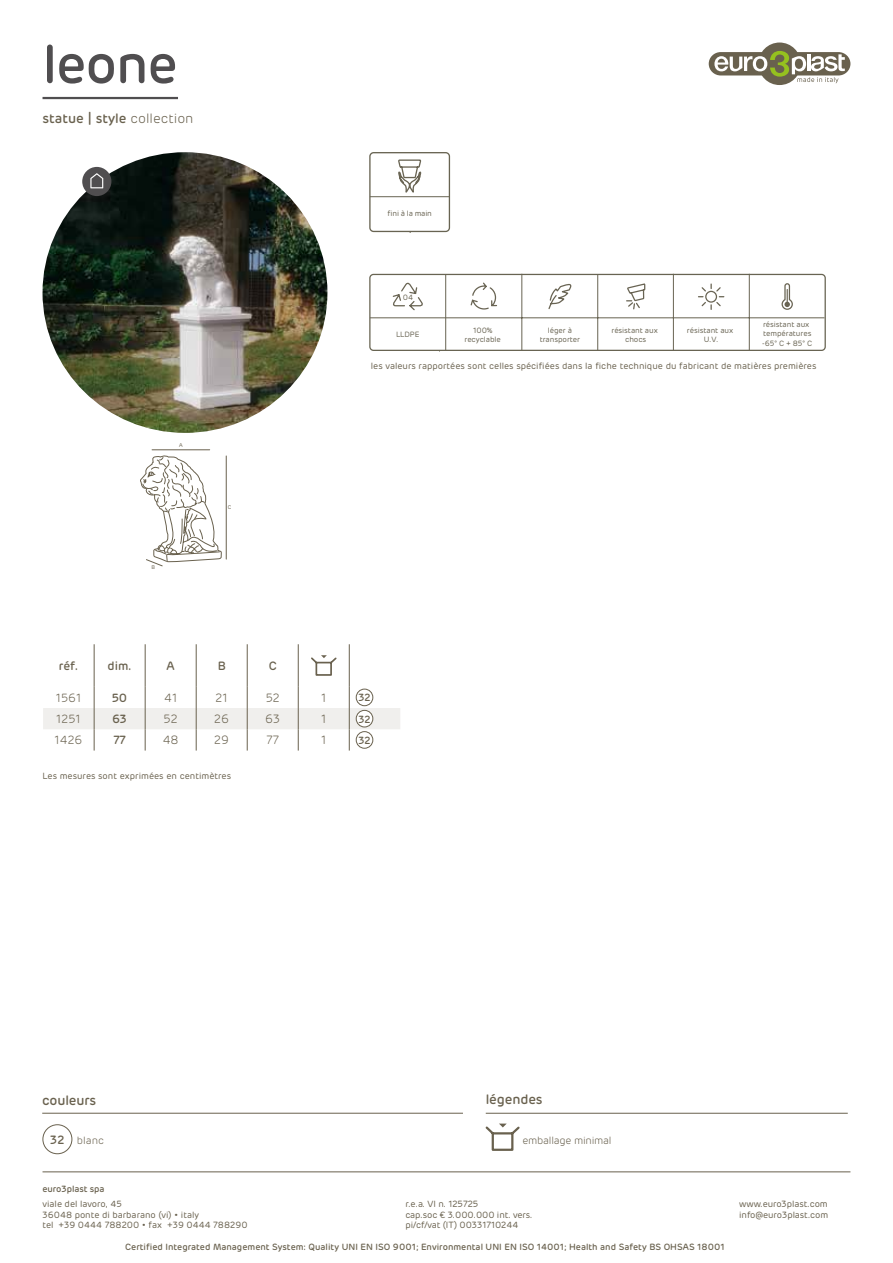
<style>
.page{position:relative;width:893px;height:1263px;background:#fff}
.page>*{position:absolute;margin:0;border:0;box-sizing:border-box;transform-origin:0 0}
.t1{font:500 54px "Rubrik";letter-spacing:-.025em;color:#504e50}
.t2{font:500 13.5px "Rubrik";letter-spacing:-.01em;color:#69614e}
.t3{font:300 12px "Rubrik";color:#69614e}
.t4{font:500 12px "Rubrik";color:#69614e}
.t5{font:300 11.85px "Rubrik";color:#69614e}
.t6{font:500 11.85px "Rubrik";color:#69614e}
.t7{font:300 10.5px "Rubrik";letter-spacing:-.025em;color:#69614e}
.t8{font:500 10.35px "Rubrik";color:#69614e}
.t9{font:9px/10.5px "Rubrik";color:#69614e}
.t10{font:500 9px "Rubrik";color:#69614e}
.t11{font:7.65px/9.1px "Rubrik";letter-spacing:-.01em;color:#696453;text-align:center}
.t12{font:5.25px "Rubrik";color:#69614e}
.s1{font-weight:300}
.s2{font-weight:500;font-size:12px}
</style>
<div class="page">
<hr style="left:43px;top:1171px;width:807px;height:1px;background:#69614e">
<div style="left:758px;top:43px;width:43px;height:42px;background:#69614e;border-radius:50%"></div>
<div style="left:709px;top:52px;width:141px;height:23px;background:#69614e;border-radius:12px"></div>
<svg style="left:714px;top:51px;width:131px;height:32px"></svg>
<hr style="left:43px;top:97px;width:135px;height:2px;background:#504e50">
<img style="left:43px;top:152px;width:284px;height:281px">
<hr style="left:370px;top:318px;width:454px;height:1px;background:#686452">
<hr style="left:522px;top:274px;width:1px;height:76px;background:#686452">
<hr style="left:597px;top:274px;width:1px;height:77px;background:#686452">
<hr style="left:673px;top:274px;width:1px;height:76px;background:#686452">
<hr style="left:749px;top:274px;width:1px;height:76px;background:#686452">
<svg style="left:698px;top:282px;width:95px;height:29px"></svg>
<svg style="left:548px;top:283px;width:98px;height:66px"></svg>
<hr style="left:445px;top:274px;width:1px;height:77px;background:#686452">
<svg style="left:392px;top:282px;width:31px;height:29px"></svg>
<svg style="left:470px;top:282px;width:27px;height:28px"></svg>
<div style="left:369px;top:274px;width:457px;height:77px;border:1px solid #686452;border-radius:4px"></div>
<hr style="left:152px;top:449px;width:58px;height:1px;background:#69614e">
<hr style="left:226px;top:456px;width:1px;height:103px;background:#69614e">
<svg style="left:140px;top:455px;width:82px;height:111px"></svg>
<div style="left:82px;top:167px;width:29px;height:29px;background:#504e50;border-radius:50%"></div>
<svg style="left:90px;top:173px;width:13px;height:15px"></svg>
<hr style="left:196px;top:644px;width:1px;height:43px;background:#69614e">
<hr style="left:349px;top:644px;width:1px;height:43px;background:#69614e">
<hr style="left:94px;top:644px;width:1px;height:43px;background:#69614e">
<hr style="left:145px;top:644px;width:1px;height:43px;background:#69614e">
<hr style="left:247px;top:644px;width:1px;height:43px;background:#69614e">
<hr style="left:298px;top:644px;width:1px;height:43px;background:#69614e">
<svg style="left:43px;top:687px;width:357px;height:63px"></svg>
<svg style="left:311px;top:655px;width:26px;height:21px"></svg>
<div style="left:356px;top:689px;width:17px;height:17px;background:#fff;border-radius:50%"></div>
<div style="left:356px;top:689px;width:17px;height:17px;border:1px solid #69614e;border-radius:50%"></div>
<div style="left:356px;top:710px;width:17px;height:17px;background:#fff;border-radius:50%"></div>
<div style="left:356px;top:710px;width:17px;height:17px;border:1px solid #69614e;border-radius:50%"></div>
<div style="left:356px;top:732px;width:17px;height:16px;background:#fff;border-radius:50%"></div>
<div style="left:356px;top:731px;width:17px;height:17px;border:1px solid #69614e;border-radius:50%"></div>
<svg style="left:398px;top:159px;width:24px;height:34px"></svg>
<div style="left:369px;top:152px;width:81px;height:80px;border:1px solid #686452;border-radius:4px"></div>
<hr style="left:370px;top:196px;width:79px;height:1px;background:#686452">
<div style="left:43px;top:1124px;width:29px;height:30px;border:1px solid #69614e;border-radius:50%"></div>
<hr style="left:486px;top:1113px;width:362px;height:1px;background:#69614e">
<svg style="left:485px;top:1123px;width:35px;height:28px"></svg>
<hr style="left:42px;top:1113px;width:421px;height:1px;background:#69614e">
<h1 class="t1" style="left:43px;top:30px;width:137px">leone</h1>
<h2 class="t2" style="left:43px;top:110px;width:153px">statue | style <span class="s1">collection</span></h2>
<p class="t12" style="left:179px;top:442px;width:5px">A</p>
<p class="t12" style="left:152px;top:563px;width:5px">B</p>
<p class="t12" style="left:228px;top:504px;width:5px">C</p>
<p class="t11" style="left:388px;top:209px;width:46px">fini à la main</p>
<p class="t11" style="left:403px;top:293px;width:12px">04</p>
<p class="t11" style="left:396px;top:330px;width:25px">LLDPE</p>
<p class="t11" style="left:464px;top:325px;width:38px">100% recyclable</p>
<p class="t11" style="left:540px;top:325px;width:42px">léger à transporter</p>
<p class="t11" style="left:611px;top:325px;width:48px">résistant aux chocs</p>
<p class="t11" style="left:687px;top:326px;width:48px">résistant aux<br>U.V.</p>
<p class="t11" style="left:762px;top:320px;width:51px;text-align:left">résistant aux températures -65° C + 85° C</p>
<p class="t9" style="left:371px;top:361px;width:447px">les valeurs rapportées sont celles spécifiées dans la fiche technique du fabricant de matières premières</p>
<h3 class="t4" style="left:59px;top:658px;width:21px">réf.</h3>
<h3 class="t4" style="left:108px;top:658px;width:26px">dim.</h3>
<h3 class="t4" style="left:167px;top:658px;width:10px">A</h3>
<h3 class="t4" style="left:218px;top:658px;width:10px">B</h3>
<h3 class="t4" style="left:269px;top:658px;width:9px">C</h3>
<h3 class="t5" style="left:56px;top:690px;width:27px">1561</h3>
<h3 class="t6" style="left:112px;top:690px;width:17px">50</h3>
<h3 class="t3" style="left:164px;top:690px;width:15px">41</h3>
<h3 class="t3" style="left:216px;top:690px;width:14px">21</h3>
<h3 class="t3" style="left:266px;top:690px;width:16px">52</h3>
<h3 class="t3" style="left:321px;top:690px;width:7px">1</h3>
<p class="t8" style="left:358px;top:691px;width:14px">32</p>
<h3 class="t5" style="left:56px;top:711px;width:26px">1251</h3>
<h3 class="t6" style="left:112px;top:711px;width:16px">63</h3>
<h3 class="t3" style="left:164px;top:711px;width:16px">52</h3>
<h3 class="t3" style="left:214px;top:711px;width:16px">26</h3>
<h3 class="t3" style="left:265px;top:711px;width:16px">63</h3>
<h3 class="t3" style="left:321px;top:711px;width:7px">1</h3>
<p class="t8" style="left:358px;top:712px;width:14px">32</p>
<h3 class="t5" style="left:55px;top:733px;width:29px">1426</h3>
<h3 class="t6" style="left:113px;top:733px;width:14px">77</h3>
<h3 class="t3" style="left:163px;top:732px;width:18px">48</h3>
<h3 class="t3" style="left:214px;top:732px;width:16px">29</h3>
<h3 class="t3" style="left:266px;top:732px;width:14px">77</h3>
<h3 class="t3" style="left:321px;top:732px;width:7px">1</h3>
<p class="t8" style="left:358px;top:734px;width:14px">32</p>
<p class="t9" style="left:43px;top:770px;width:190px">Les mesures sont exprimées en centimètres</p>
<h2 class="t2" style="left:42px;top:1091px;width:56px">couleurs</h2>
<h2 class="t2" style="left:486px;top:1091px;width:58px">légendes</h2>
<p class="t7" style="left:50px;top:1133px;width:55px"><span class="s2">32</span> blanc</p>
<p class="t7" style="left:522px;top:1133px;width:91px">emballage minimal</p>
<p class="t10" style="left:43px;top:1183px;width:64px">euro3plast spa</p>
<p class="t9" style="left:43px;top:1199px;width:207px">viale del lavoro, 45<br>36048 ponte di barbarano (vi) • italy<br>tel +39 0444 788200 • fax +39 0444 788290</p>
<p class="t9" style="left:405px;top:1199px;width:129px">r.e.a. VI n. 125725<br>cap.soc € 3.000.000 int. vers. pi/cf/vat (IT) 00331710244</p>
<p class="t9" style="left:739px;top:1199px;width:91px">www.euro3plast.com info@euro3plast.com</p>
<p class="t10" style="left:125px;top:1241px;width:601px">Certified Integrated Management System: Quality UNI EN ISO 9001; Environmental UNI EN ISO 14001; Health and Safety BS OHSAS 18001</p>
</div>
